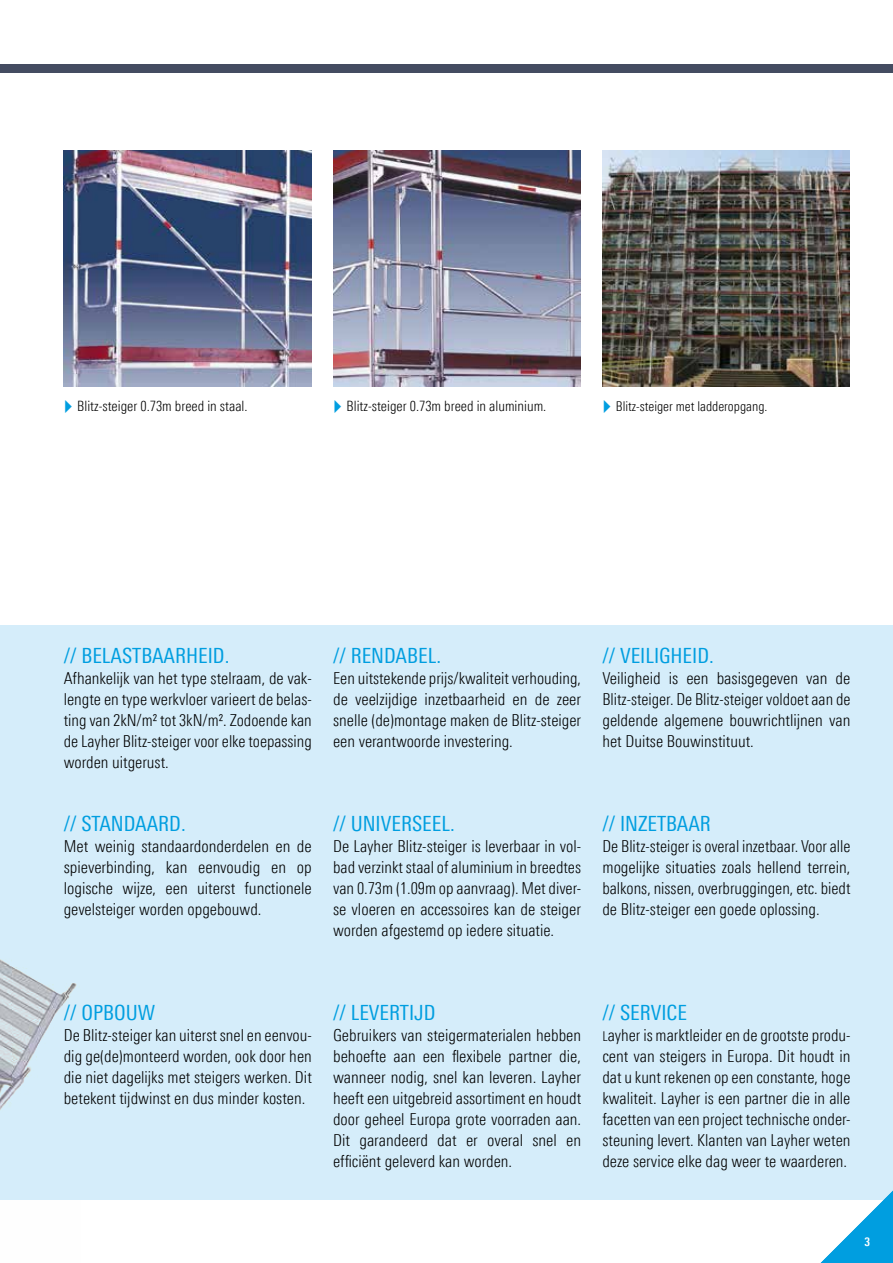
<style>
.page{position:relative;width:893px;height:1263px;background:#fff}
.page>*{position:absolute;margin:0;border:0;box-sizing:border-box;transform-origin:0 0}
.t1{font:21px "Linotype Univers 420 Cn";color:#009ee0}
.t2{font:300 16.5px/21px "Linotype Univers 320 Cn";color:#000;text-align:justify}
.t3{font:300 14.25px "Linotype Univers 320 Cn";color:#000}
.t4{font:300 13.5px "Linotype Univers 320 Cn";color:#000}
.t5{font:700 12px "Linotype Univers 620 Cn";color:#fff}
.s1{font-size:13.5px}
</style>
<div class="page">
<div style="left:0;top:625px;width:893px;height:574px;background:#d5edfa"></div>
<svg style="left:821px;top:1191px;width:72px;height:72px"></svg>
<img style="left:0;top:959px;width:81px;height:241px">
<div style="left:0;top:64px;width:893px;height:8px;background:#444c61"></div>
<img style="left:64px;top:151px;width:247px;height:236px">
<img style="left:333px;top:151px;width:248px;height:236px">
<img style="left:602px;top:151px;width:248px;height:236px">
<p class="t3" style="left:77px;top:398px;width:172px">Blitz-steiger 0.73m breed in staal.</p>
<p class="t3" style="left:347px;top:398px;width:201px">Blitz-steiger 0.73m breed in aluminium.</p>
<p class="t4" style="left:616px;top:398px;width:153px">Blitz-steiger met ladderopgang.</p>
<p class="t1" style="left:64px;top:643px;width:167px">// BELASTBAARHEID.</p>
<p class="t2" style="left:64px;top:668px;width:250px">Afhankelijk van het type stelraam, de vak&shy;lengte en type werkvloer varieert de belas&shy;ting van 2kN/m² tot 3kN/m². Zodoende kan de Layher Blitz-steiger voor elke toepassing worden uitgerust.</p>
<p class="t1" style="left:64px;top:811px;width:124px">// STANDAARD.</p>
<p class="t2" style="left:64px;top:836px;width:250px">Met weinig standaardonderdelen en de spieverbinding, kan eenvoudig en op logische wijze, een uiterst functionele gevelsteiger worden opgebouwd.</p>
<p class="t1" style="left:333px;top:643px;width:110px">// RENDABEL.</p>
<p class="t2" style="left:333px;top:668px;width:250px">Een uitstekende prijs/kwaliteit verhouding, de veelzijdige inzetbaarheid en de zeer snelle (de)montage maken de Blitz-steiger een verantwoorde investering.</p>
<p class="t1" style="left:602px;top:643px;width:113px">// VEILIGHEID.</p>
<p class="t2" style="left:602px;top:668px;width:250px">Veiligheid is een basisgegeven van de Blitz-steiger. De Blitz-steiger voldoet aan de geldende algemene bouwrichtlijnen van het Duitse Bouwinstituut.</p>
<p class="t1" style="left:333px;top:811px;width:123px">// UNIVERSEEL.</p>
<p class="t2" style="left:333px;top:836px;width:250px">De Layher Blitz-steiger is leverbaar in vol&shy;bad verzinkt staal of aluminium in breedtes van 0.73m (1.09m op aanvraag). Met diver&shy;se vloeren en accessoires kan de steiger worden afgestemd op iedere situatie.</p>
<p class="t1" style="left:602px;top:811px;width:110px">// INZETBAAR</p>
<p class="t2" style="left:602px;top:836px;width:250px">De Blitz-steiger is overal inzetbaar. Voor alle mogelijke situaties zoals hellend terrein, balkons, nissen, overbruggingen, etc. biedt de Blitz-steiger een goede oplossing.</p>
<p class="t1" style="left:64px;top:1000px;width:93px">// OPBOUW</p>
<p class="t2" style="left:64px;top:1025px;width:250px">De Blitz-steiger kan uiterst snel en eenvou&shy;dig ge(de)monteerd worden, ook door hen die niet dagelijks met steigers werken. Dit betekent tijdwinst en dus minder kosten.</p>
<p class="t1" style="left:333px;top:1000px;width:104px">// LEVERTIJD</p>
<p class="t2" style="left:333px;top:1025px;width:250px">Gebruikers van steigermaterialen hebben behoefte aan een flexibele partner die, wanneer nodig, snel kan leveren. Layher heeft een uitgebreid assortiment en houdt door geheel Europa grote voorraden aan.<br>Dit garandeerd dat er overal snel en efficiënt geleverd kan worden.</p>
<p class="t1" style="left:602px;top:1000px;width:86px">// SERVICE</p>
<p class="t2" style="left:602px;top:1025px;width:250px"><span class="s1">L</span>ayher is marktleider en de grootste produ&shy;cent van steigers in Europa. Dit houdt in dat u kunt rekenen op een constante, hoge kwaliteit. Layher is een partner die in alle facetten van een project technische onder&shy;steuning levert. Klanten van Layher weten deze service elke dag weer te waarderen.</p>
<p class="t5" style="left:865px;top:1235px;width:7px">3</p>
</div>
